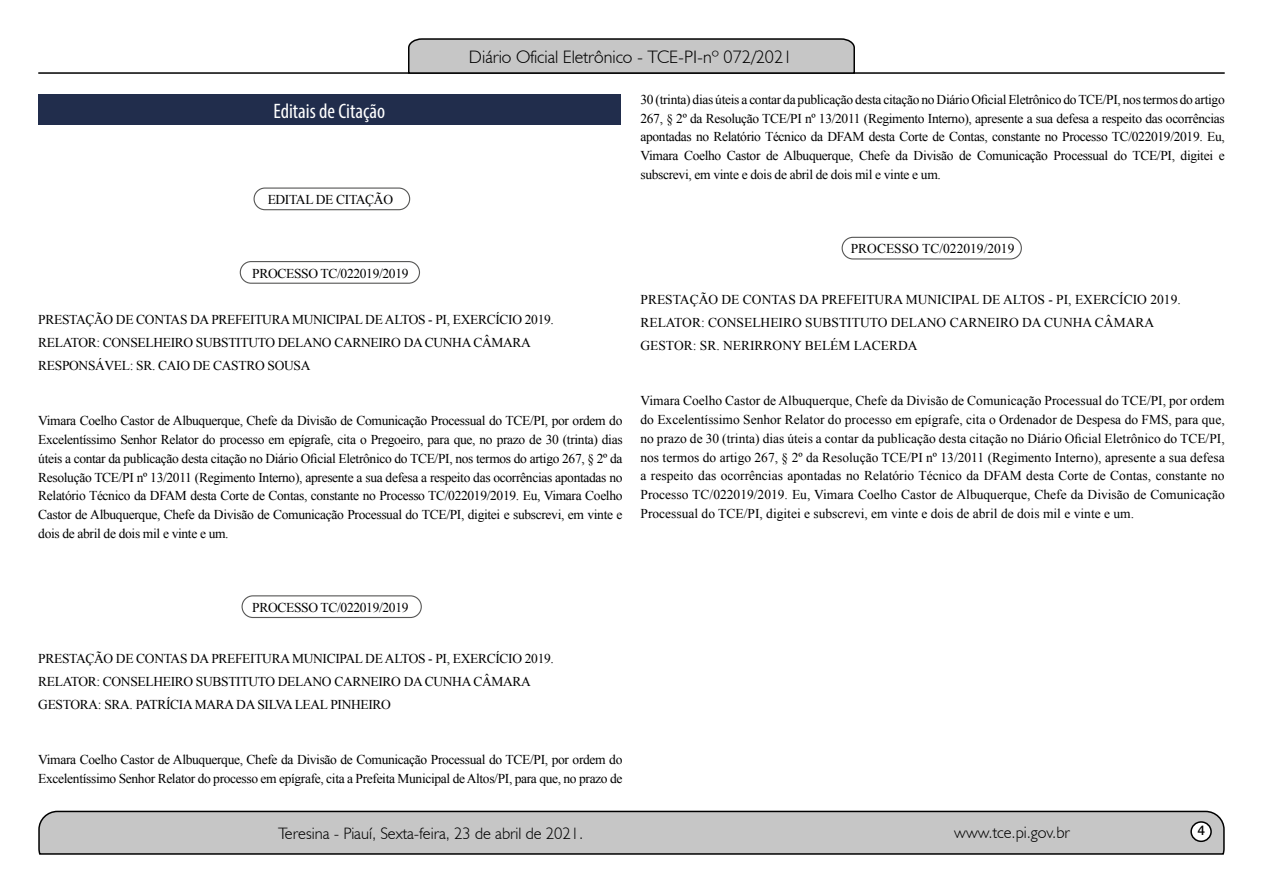
<style>
.page{position:relative;width:1263px;height:893px;background:#fff}
.page>*{position:absolute;margin:0;border:0;box-sizing:border-box;transform-origin:0 0}
.t1{font:condensed 21px "Myriad Pro";color:#fff}
.t2{font:300 18px "Humanist 521 BT";color:#000}
.t3{font:300 16.5px "Humanist 521 BT";color:#000}
.t4{font:15px "Estrangelo Edessa";color:#000}
.t5{font:13.5px/18.8px "Times New Roman";letter-spacing:-.025em;color:#000}
.t6{font:13.5px/23px "Times New Roman";color:#000}
</style>
<div class="page">
<svg style="left:38px;top:810px;width:1187px;height:45px;background:#b9b9b9"></svg>
<div style="left:1191px;top:822px;width:20px;height:19px;background:#fff;border-radius:50%"></div>
<div style="left:1190px;top:821px;width:22px;height:21px;border:2px solid #000;border-radius:50%"></div>
<hr style="left:38px;top:72px;width:1187px;height:2px;background:#000">
<svg style="left:407px;top:38px;width:449px;height:36px;background:#b4b4b4"></svg>
<div style="left:38px;top:94px;width:582px;height:31px;background:#212d4c"></div>
<div style="left:253px;top:188px;width:157px;height:22px;border:1px solid #575756;border-radius:11px"></div>
<div style="left:241px;top:595px;width:181px;height:23px;border:1px solid #575756;border-radius:11px"></div>
<div style="left:240px;top:261px;width:180px;height:23px;border:1px solid #575756;border-radius:11px"></div>
<div style="left:841px;top:237px;width:181px;height:23px;border:1px solid #575756;border-radius:11px"></div>
<h1 class="t1" style="left:274px;top:98px;width:113px">Editais de Citação</h1>
<p class="t5" style="left:268px;top:190px;width:127px">EDITAL DE CITAÇÃO</p>
<h2 class="t2" style="left:469px;top:46px;width:325px">Diário Oficial Eletrônico - TCE-PI-nº 072/2021</h2>
<p class="t5" style="left:640px;top:90px;width:586px;text-align:justify">30 (trinta) dias úteis a contar da publicação desta citação no Diário Oficial Eletrônico do TCE/PI, nos termos do artigo 267, § 2º da Resolução TCE/PI nº 13/2011 (Regimento Interno), apresente a sua defesa a respeito das ocorrências apontadas no Relatório Técnico da DFAM desta Corte de Contas, constante no Processo TC/022019/2019. Eu, Vimara Coelho Castor de Albuquerque, Chefe da Divisão de Comunicação Processual do TCE/PI, digitei e subscrevi, em vinte e dois de abril de dois mil e vinte e um.</p>
<p class="t5" style="left:252px;top:264px;width:158px">PROCESSO TC/022019/2019</p>
<p class="t5" style="left:38px;top:308px;width:517px;line-height:23px">PRESTAÇÃO DE CONTAS DA PREFEITURA MUNICIPAL DE ALTOS - PI, EXERCÍCIO 2019.<br>RELATOR: CONSELHEIRO SUBSTITUTO DELANO CARNEIRO DA CUNHA CÂMARA<br>RESPONSÁVEL: SR. CAIO DE CASTRO SOUSA</p>
<p class="t5" style="left:38px;top:411px;width:586px;text-align:justify">Vimara Coelho Castor de Albuquerque, Chefe da Divisão de Comunicação Processual do TCE/PI, por ordem do Excelentíssimo Senhor Relator do processo em epígrafe, cita o Pregoeiro, para que, no prazo de 30 (trinta) dias úteis a contar da publicação desta citação no Diário Oficial Eletrônico do TCE/PI, nos termos do artigo 267, § 2º da Resolução TCE/PI nº 13/2011 (Regimento Interno), apresente a sua defesa a respeito das ocorrências apontadas no Relatório Técnico da DFAM desta Corte de Contas, constante no Processo TC/022019/2019. Eu, Vimara Coelho Castor de Albuquerque, Chefe da Divisão de Comunicação Processual do TCE/PI, digitei e subscrevi, em vinte e dois de abril de dois mil e vinte e um.</p>
<p class="t6" style="left:851px;top:237px;width:165px">PROCESSO TC/022019/2019</p>
<p class="t6" style="left:640px;top:288px;width:542px">PRESTAÇÃO DE CONTAS DA PREFEITURA MUNICIPAL DE ALTOS - PI, EXERCÍCIO 2019.<br>RELATOR: CONSELHEIRO SUBSTITUTO DELANO CARNEIRO DA CUNHA CÂMARA<br>GESTOR: SR. NERIRRONY BELÉM LACERDA</p>
<p class="t5" style="left:640px;top:391px;width:586px;text-align:justify">Vimara Coelho Castor de Albuquerque, Chefe da Divisão de Comunicação Processual do TCE/PI, por ordem do Excelentíssimo Senhor Relator do processo em epígrafe, cita o Ordenador de Despesa do FMS, para que, no prazo de 30 (trinta) dias úteis a contar da publicação desta citação no Diário Oficial Eletrônico do TCE/PI, nos termos do artigo 267, § 2º da Resolução TCE/PI nº 13/2011 (Regimento Interno), apresente a sua defesa a respeito das ocorrências apontadas no Relatório Técnico da DFAM desta Corte de Contas, constante no Processo TC/022019/2019. Eu, Vimara Coelho Castor de Albuquerque, Chefe da Divisão de Comunicação Processual do TCE/PI, digitei e subscrevi, em vinte e dois de abril de dois mil e vinte e um.</p>
<p class="t5" style="left:252px;top:598px;width:158px">PROCESSO TC/022019/2019</p>
<p class="t5" style="left:38px;top:647px;width:517px;line-height:23px">PRESTAÇÃO DE CONTAS DA PREFEITURA MUNICIPAL DE ALTOS - PI, EXERCÍCIO 2019.<br>RELATOR: CONSELHEIRO SUBSTITUTO DELANO CARNEIRO DA CUNHA CÂMARA<br>GESTORA: SRA. PATRÍCIA MARA DA SILVA LEAL PINHEIRO</p>
<p class="t5" style="left:38px;top:750px;width:586px">Vimara Coelho Castor de Albuquerque, Chefe da Divisão de Comunicação Processual do TCE/PI, por ordem do<br>Excelentíssimo Senhor Relator do processo em epígrafe, cita a Prefeita Municipal de Altos/PI, para que, no prazo de</p>
<p class="t3" style="left:278px;top:823px;width:307px">Teresina - Piauí, Sexta-feira, 23 de abril de 2021.</p>
<p class="t3" style="left:954px;top:822px;width:117px">www.tce.pi.gov.br</p>
<p class="t4" style="left:1197px;top:823px;width:9px">4</p>
</div>
